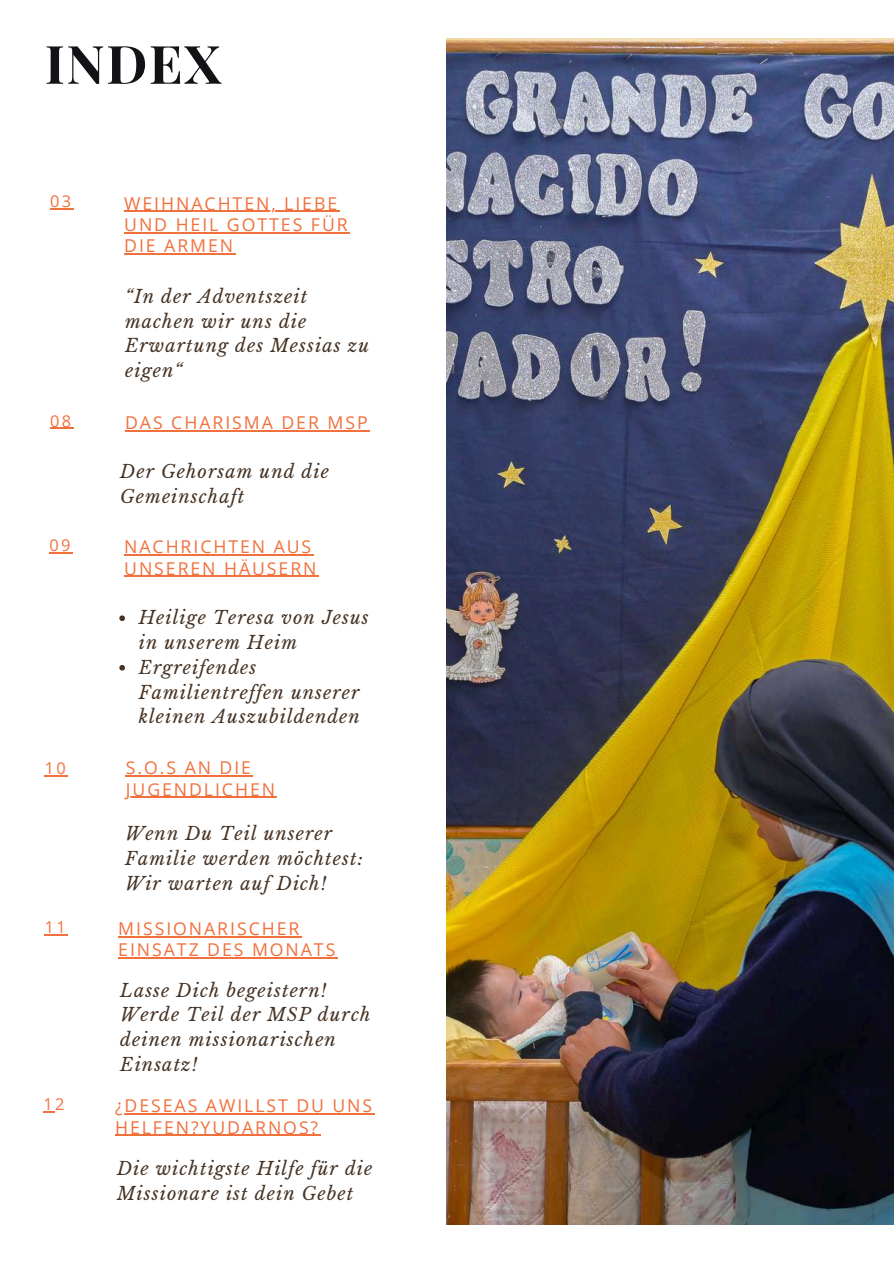
<style>
.page{position:relative;width:894px;height:1264px;background:#fff}
.page>*{position:absolute;margin:0;border:0;box-sizing:border-box;transform-origin:0 0}
.t1{font:700 52.95px "Playfair Display";letter-spacing:.03em;color:#141217}
.t2{font:italic 18px/24.8px "Libre Baskerville";letter-spacing:.06em;color:#473324}
.t3{font:17.7px/21.3px "Open Sans";letter-spacing:.11em;color:#f1703c}
.t4{font:16.35px "Open Sans";letter-spacing:.14em;color:#f1703c}
</style>
<div class="page">
<img style="left:446px;top:39px;width:447px;height:1185px">
<hr style="left:50px;top:208px;width:24px;height:2px;background:#f1703c">
<hr style="left:124px;top:211px;width:215px;height:1px;background:#f1703c">
<hr style="left:124px;top:232px;width:225px;height:1px;background:#f1703c">
<hr style="left:124px;top:253px;width:111px;height:2px;background:#f1703c">
<svg style="left:50px;top:428px;width:24px;height:1px"></svg>
<hr style="left:125px;top:430px;width:244px;height:1px;background:#f1703c">
<svg style="left:49px;top:552px;width:24px;height:1px"></svg>
<hr style="left:124px;top:554px;width:189px;height:1px;background:#f1703c">
<hr style="left:124px;top:576px;width:194px;height:1px;background:#f1703c">
<svg style="left:45px;top:775px;width:23px;height:1px"></svg>
<hr style="left:118px;top:936px;width:183px;height:1px;background:#f1703c">
<hr style="left:118px;top:957px;width:219px;height:1px;background:#f1703c">
<svg style="left:119px;top:615px;width:6px;height:6px"></svg>
<svg style="left:119px;top:665px;width:6px;height:5px"></svg>
<svg style="left:45px;top:934px;width:23px;height:1px"></svg>
<hr style="left:126px;top:775px;width:127px;height:1px;background:#f1703c">
<hr style="left:126px;top:796px;width:151px;height:2px;background:#f1703c">
<hr style="left:115px;top:1113px;width:259px;height:1px;background:#f1703c">
<hr style="left:115px;top:1134px;width:205px;height:1px;background:#f1703c">
<h1 class="t1" style="left:45px;top:27px;width:177px">INDEX</h1>
<p class="t4" style="left:50px;top:190px;width:22px">03</p>
<p class="t3" style="left:124px;top:192px;width:225px">WEIHNACHTEN, LIEBE<br>UND HEIL GOTTES FÜR<br>DIE ARMEN</p>
<p class="t2" style="left:125px;top:284px;width:245px">“In der Adventszeit machen wir uns die<br>Erwartung des Messias zu eigen“</p>
<p class="t4" style="left:50px;top:409px;width:22px">08</p>
<p class="t3" style="left:125px;top:411px;width:244px">DAS CHARISMA DER MSP</p>
<p class="t2" style="left:120px;top:459px;width:210px">Der Gehorsam und die<br>Gemeinschaft</p>
<p class="t4" style="left:49px;top:533px;width:22px">09</p>
<p class="t3" style="left:124px;top:536px;width:194px">NACHRICHTEN AUS<br>UNSEREN HÄUSERN</p>
<p class="t2" style="left:139px;top:605px;width:231px">Heilige Teresa von Jesus in unserem Heim<br>Ergreifendes<br>Familientreffen unserer kleinen Auszubildenden</p>
<p class="t4" style="left:45px;top:756px;width:22px">10</p>
<p class="t3" style="left:126px;top:756px;width:151px">S.O.S AN DIE<br>JUGENDLICHEN</p>
<p class="t2" style="left:125px;top:821px;width:239px">Wenn Du Teil unserer<br>Familie werden möchtest:<br>Wir warten auf Dich!</p>
<p class="t4" style="left:45px;top:915px;width:22px">11</p>
<p class="t3" style="left:118px;top:917px;width:218px">MISSIONARISCHER<br>EINSATZ DES MONATS</p>
<p class="t2" style="left:120px;top:977px;width:251px">Lasse Dich begeistern!<br>Werde Teil der MSP durch deinen missionarischen<br>Einsatz!</p>
<p class="t4" style="left:44px;top:1092px;width:22px">12</p>
<p class="t3" style="left:115px;top:1094px;width:258px">¿DESEAS AWILLST DU UNS<br>HELFEN?YUDARNOS?</p>
<p class="t2" style="left:117px;top:1156px;width:257px">Die wichtigste Hilfe für die<br>Missionare ist dein Gebet</p>
</div>
